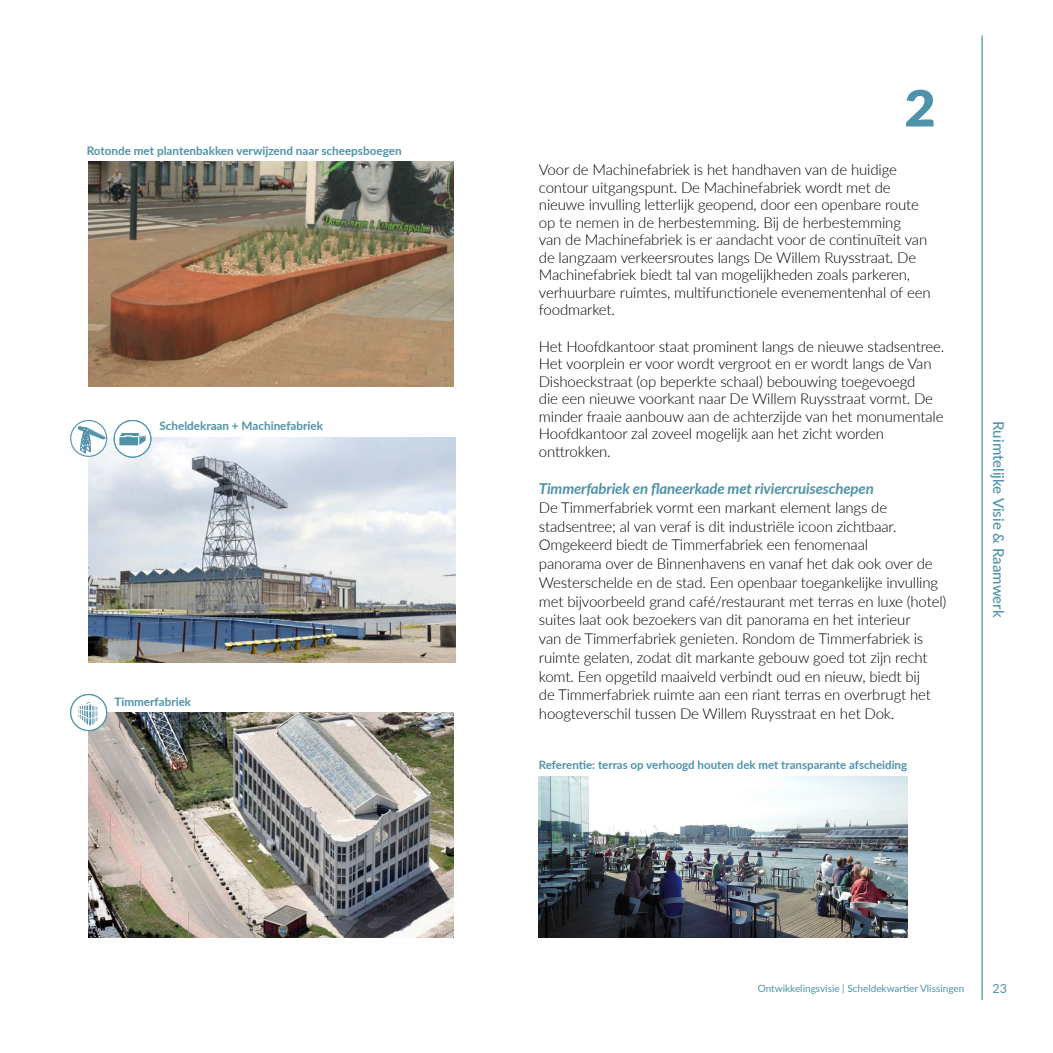
<style>
.page{position:relative;width:1053px;height:1053px;background:#fff}
.page>*{position:absolute;margin:0;border:0;box-sizing:border-box;transform-origin:0 0}
.t1{font:900 50px "Lato";color:#4f92a9;scale:1.07 1}
.t2{font:300 15px/17.5px "Lato";letter-spacing:-.01em;color:#000}
.t3{font:italic 700 15px "Lato";letter-spacing:-.01em;color:#4f92a9}
.t4{font:500 15px "Lato";color:#4f92a9}
.t5{font:12.5px "Lato";color:#4f92a9}
.t6{font:700 11.75px "Lato";color:#4f92a9}
.t7{font:700 11.5px "Lato";color:#4f92a9}
.t8{font:10px "Lato";color:#4f92a9}
</style>
<div class="page">
<img style="left:89px;top:712px;width:365px;height:225px">
<hr style="left:981px;top:35px;width:1px;height:964px;background:#4f92a9">
<img style="left:88px;top:437px;width:367px;height:225px">
<svg style="left:70px;top:419px;width:82px;height:39px"></svg>
<img style="left:89px;top:162px;width:364px;height:225px">
<svg style="left:70px;top:694px;width:38px;height:37px"></svg>
<img style="left:539px;top:776px;width:368px;height:161px">
<p class="t6" style="left:87px;top:142px;width:316px">Rotonde met plantenbakken verwijzend naar scheepsboegen</p>
<p class="t6" style="left:159px;top:417px;width:165px">Scheldekraan + Machinefabriek</p>
<p class="t6" style="left:114px;top:693px;width:78px">Timmerfabriek</p>
<p class="t1" style="left:904px;top:71px;width:31px">2</p>
<p class="t2" style="left:539px;top:160px;width:393px">Voor de Machinefabriek is het handhaven van de huidige contour uitgangspunt. De Machinefabriek wordt met de nieuwe invulling letterlijk geopend, door een openbare route op te nemen in de herbestemming. Bij de herbestemming<br>van de Machinefabriek is er aandacht voor de continuïteit van de langzaam verkeersroutes langs De Willem Ruysstraat. De Machinefabriek biedt tal van mogelijkheden zoals parkeren, verhuurbare ruimtes, multifunctionele evenementenhal of een foodmarket.</p>
<p class="t2" style="left:539px;top:337px;width:407px">Het Hoofdkantoor staat prominent langs de nieuwe stadsentree.<br>Het voorplein er voor wordt vergroot en er wordt langs de Van Dishoeckstraat (op beperkte schaal) bebouwing toegevoegd<br>die een nieuwe voorkant naar De Willem Ruysstraat vormt. De minder fraaie aanbouw aan de achterzijde van het monumentale Hoofdkantoor zal zoveel mogelijk aan het zicht worden onttrokken.</p>
<p class="t3" style="left:539px;top:477px;width:336px">Timmerfabriek en flaneerkade met riviercruiseschepen</p>
<p class="t2" style="left:539px;top:497px;width:409px;line-height:18.8px">De Timmerfabriek vormt een markant element langs de stadsentree; al van veraf is dit industriële icoon zichtbaar.<br>Omgekeerd biedt de Timmerfabriek een fenomenaal<br>panorama over de Binnenhavens en vanaf het dak ook over de Westerschelde en de stad. Een openbaar toegankelijke invulling met bijvoorbeeld grand café/restaurant met terras en luxe (hotel) suites laat ook bezoekers van dit panorama en het interieur<br>van de Timmerfabriek genieten. Rondom de Timmerfabriek is ruimte gelaten, zodat dit markante gebouw goed tot zijn recht komt. Een opgetild maaiveld verbindt oud en nieuw, biedt bij<br>de Timmerfabriek ruimte aan een riant terras en overbrugt het hoogteverschil tussen De Willem Ruysstraat en het Dok.</p>
<p class="t7" style="left:539px;top:756px;width:370px">Referentie: terras op verhoogd houten dek met transparante afscheiding</p>
<p class="t4" style="left:1009px;top:421px;width:198px;rotate:90deg">Ruimtelijke Visie &amp; Raamwerk</p>
<p class="t8" style="left:757px;top:981px;width:208px">Ontwikkelingsvisie | Scheldekwartier Vlissingen</p>
<p class="t5" style="left:992px;top:979px;width:16px">23</p>
</div>
